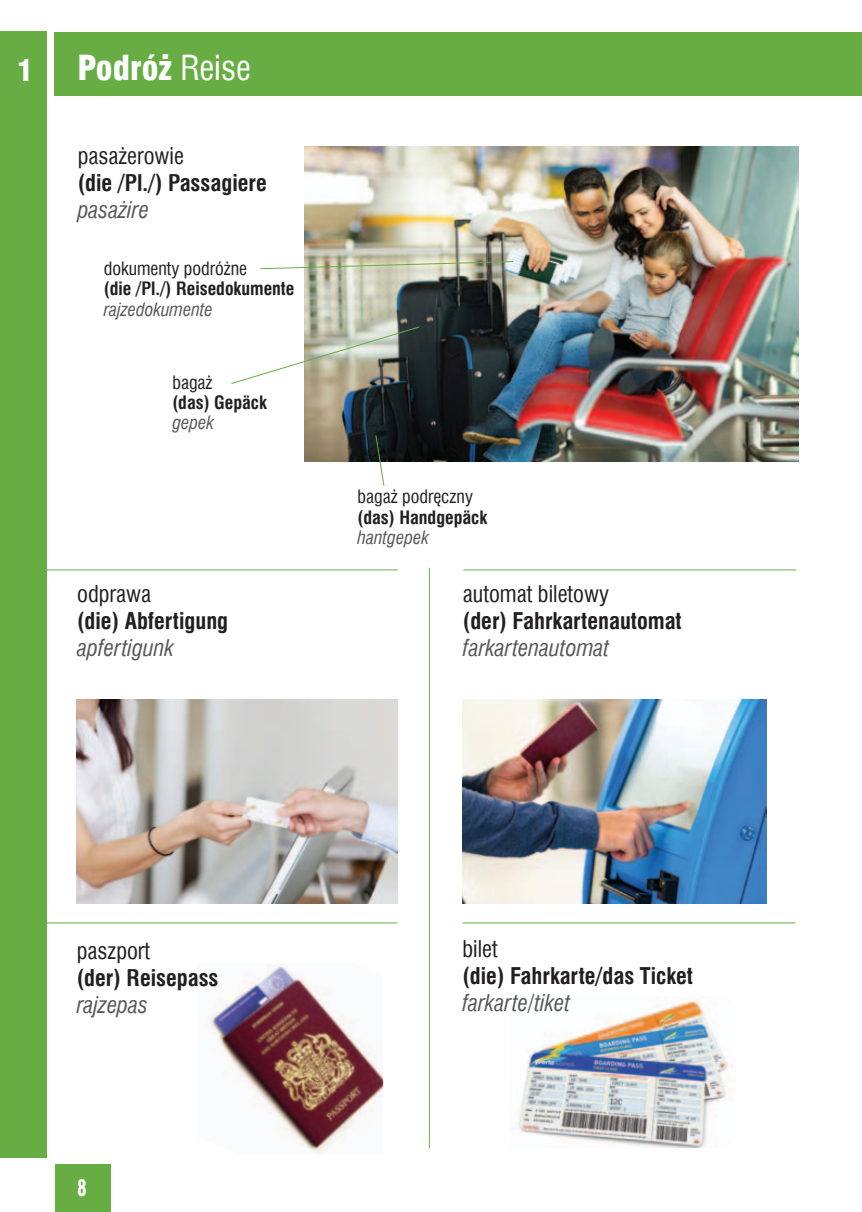
<style>
.page{position:relative;width:862px;height:1212px;background:#fff}
.page>*{position:absolute;margin:0;border:0;box-sizing:border-box;transform-origin:0 0}
.t1{font:33.75px "Swis 721 Blk Cn EU";color:#fff}
.t2{font:29.25px "Swis 721 Blk Cn EU";color:#fff}
.slowka{font:700 22.5px/27px "Swis 721 Cn EU";color:#231f20}
.t3{font:22.5px "Swis 721 Blk Cn EU";color:#fff;scale:.8 1}
.slowka_male{font:700 18px/20.2px "Swis 721 Cn EU";color:#231f20}
.s1{font-family:"Swis 721 Cn EU"}
.s2{font-weight:400}
.s3{font-weight:400;font-style:italic;color:#57585a}
</style>
<div class="page">
<div style="left:0;top:32px;width:46px;height:1126px;background:#67ad44"></div>
<div style="left:55px;top:1164px;width:55px;height:48px;background:#67ad44"></div>
<div style="left:55px;top:32px;width:806px;height:64px;background:#67ad44"></div>
<hr style="left:428px;top:568px;width:1px;height:580px;background:#67ad44">
<img style="left:462px;top:699px;width:303px;height:204px">
<img style="left:208px;top:965px;width:175px;height:188px">
<img style="left:77px;top:699px;width:320px;height:204px">
<img style="left:517px;top:998px;width:216px;height:150px">
<hr style="left:9px;top:569px;width:388px;height:1px;background:#67ad44">
<hr style="left:463px;top:569px;width:333px;height:1px;background:#67ad44">
<hr style="left:10px;top:922px;width:387px;height:1px;background:#67ad44">
<hr style="left:462px;top:922px;width:333px;height:1px;background:#67ad44">
<img style="left:305px;top:147px;width:492px;height:314px">
<svg style="left:231px;top:326px;width:189px;height:58px"></svg>
<svg style="left:260px;top:261px;width:253px;height:8px;background:#c4cbae"></svg>
<svg style="left:375px;top:435px;width:9px;height:51px"></svg>
<p class="t2" style="left:17px;top:52px;width:17px">1</p>
<p class="t1" style="left:77px;top:47px;width:175px">Podróż <span class="s1">Reise</span></p>
<p class="slowka" style="left:78px;top:143px;width:190px"><span class="s2">pasażerowie<br></span>(die /Pl./) Passagiere <span class="s3">pasażire</span></p>
<p class="slowka_male" style="left:104px;top:259px;width:192px"><span class="s2">dokumenty podróżne<br></span>(die /Pl./) Reisedokumente <span class="s3">rajzedokumente</span></p>
<p class="slowka_male" style="left:172px;top:373px;width:96px"><span class="s2">bagaż<br></span>(das) Gepäck <span class="s3">gepek</span></p>
<p class="slowka" style="left:77px;top:581px;width:152px"><span class="s2">odprawa<br></span>(die) Abfertigung <span class="s3">apfertigunk</span></p>
<p class="slowka_male" style="left:357px;top:487px;width:131px"><span class="s2">bagaż podręczny </span>(das) Handgepäck <span class="s3">hantgepek</span></p>
<p class="slowka" style="left:462px;top:581px;width:220px"><span class="s2">automat biletowy<br></span>(der) Fahrkartenautomat <span class="s3">farkartenautomat</span></p>
<p class="slowka" style="left:77px;top:938px;width:143px"><span class="s2">paszport<br></span>(der) Reisepass <span class="s3">rajzepas</span></p>
<p class="t3" style="left:77px;top:1174px;width:14px">8</p>
<p class="slowka" style="left:462px;top:936px;width:232px"><span class="s2">bilet<br></span>(die) Fahrkarte/das Ticket <span class="s3">farkarte/tiket</span></p>
</div>
